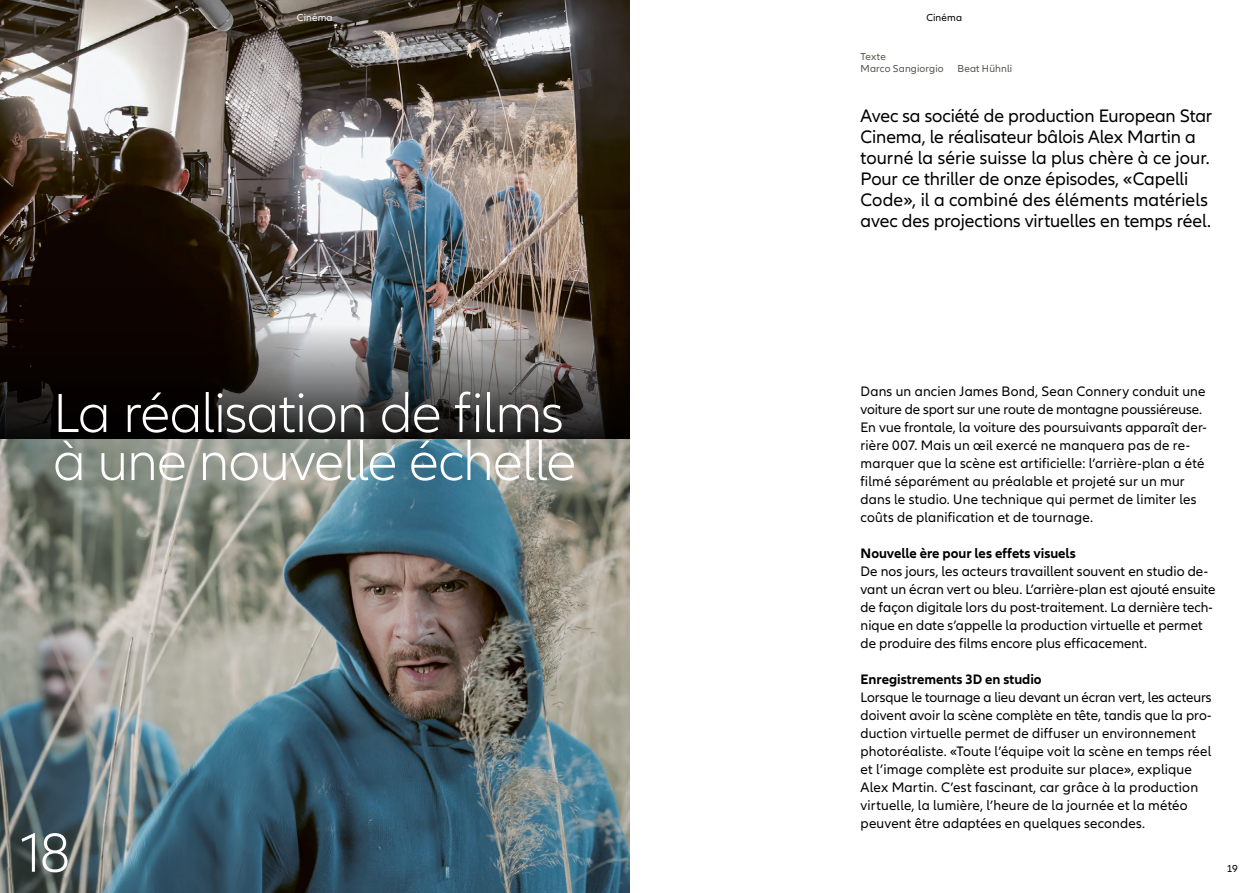
<style>
.page{position:relative;width:1259px;height:893px;background:#fff}
.page>*{position:absolute;margin:0;border:0;box-sizing:border-box;transform-origin:0 0}
.Headline{font:300 57px/48px "Allianz Neo";letter-spacing:-.02em;color:#fff}
.Lead{font:18.75px/21px "Allianz Neo";letter-spacing:-.005em;color:#000}
.Lauftext{font:14.25px/18px "Allianz Neo";letter-spacing:.01em;color:#000}
.Lauftext-2{font:700 14.25px "Allianz Neo";color:#000}
.Lead-2{font:10.5px/12px "Allianz Neo";letter-spacing:.01em;color:#57544b}
.Lead-3{font:10.5px "Allianz Neo";letter-spacing:.015em;color:#000}
.Lead-4{font:10.5px "Allianz Neo";letter-spacing:.015em;color:#fff}
</style>
<div class="page">
<img style="left:0;top:0;width:629px;height:289px">
<img style="left:0;top:439px;width:629px;height:454px">
<svg style="left:0;top:289px;width:629px;height:150px;background:#3f3c3b"></svg>
<p class="Lead-4" style="left:297px;top:11px;width:37px">Cinéma</p>
<p class="Headline" style="left:53px;top:391px;width:524px">La réalisation de films à une nouvelle échelle</p>
<p class="Headline" style="left:21px;top:830px;width:51px">18</p>
<p class="Lead-3" style="left:926px;top:11px;width:37px">Cinéma</p>
<p class="Lead-2" style="left:860px;top:51px;width:85px">Texte<br>Marco Sangiorgio</p>
<p class="Lead-2" style="left:957px;top:63px;width:56px">Beat Hühnli</p>
<p class="Lead" style="left:860px;top:106px;width:353px">Avec sa société de production European Star Cinema, le réalisateur bâlois Alex Martin a tourné la série suisse la plus chère à ce jour.<br>Pour ce thriller de onze épisodes, «Capelli Code», il a combiné des éléments matériels avec des projections virtuelles en temps réel.</p>
<p class="Lauftext" style="left:860px;top:383px;width:348px">Dans un ancien James Bond, Sean Connery conduit une voiture de sport sur une route de montagne poussiéreuse.<br>En vue frontale, la voiture des poursuivants apparaît der&shy;rière 007. Mais un œil exercé ne manquera pas de re-</p>
<p class="Lauftext" style="left:860px;top:455px;width:345px">marquer que la scène est artificielle: l’arrière-plan a été filmé séparément au préalable et projeté sur un mur dans le studio. Une technique qui permet de limiter les coûts de planification et de tournage.</p>
<p class="Lauftext-2" style="left:860px;top:545px;width:217px">Nouvelle ère pour les effets visuels</p>
<p class="Lauftext" style="left:860px;top:563px;width:349px">De nos jours, les acteurs travaillent souvent en studio de-</p>
<p class="Lauftext" style="left:860px;top:581px;width:356px">vant un écran vert ou bleu. L’arrière-plan est ajouté ensuite de façon digitale lors du post-traitement. La dernière tech&shy;nique en date s’appelle la production virtuelle et permet de produire des films encore plus efficacement.</p>
<p class="Lauftext-2" style="left:860px;top:671px;width:182px">Enregistrements 3D en studio</p>
<p class="Lauftext" style="left:860px;top:689px;width:352px">Lorsque le tournage a lieu devant un écran vert, les acteurs doivent avoir la scène complète en tête, tandis que la pro&shy;duction virtuelle permet de diffuser un environnement photoréaliste. «Toute l’équipe voit la scène en temps réel et l’image complète est produite sur place», explique Alex Martin. C’est fascinant, car grâce à la production virtuelle, la lumière, l’heure de la journée et la météo peuvent être adaptées en quelques secondes.</p>
<p class="Lead-3" style="left:1226px;top:862px;width:12px">19</p>
</div>
